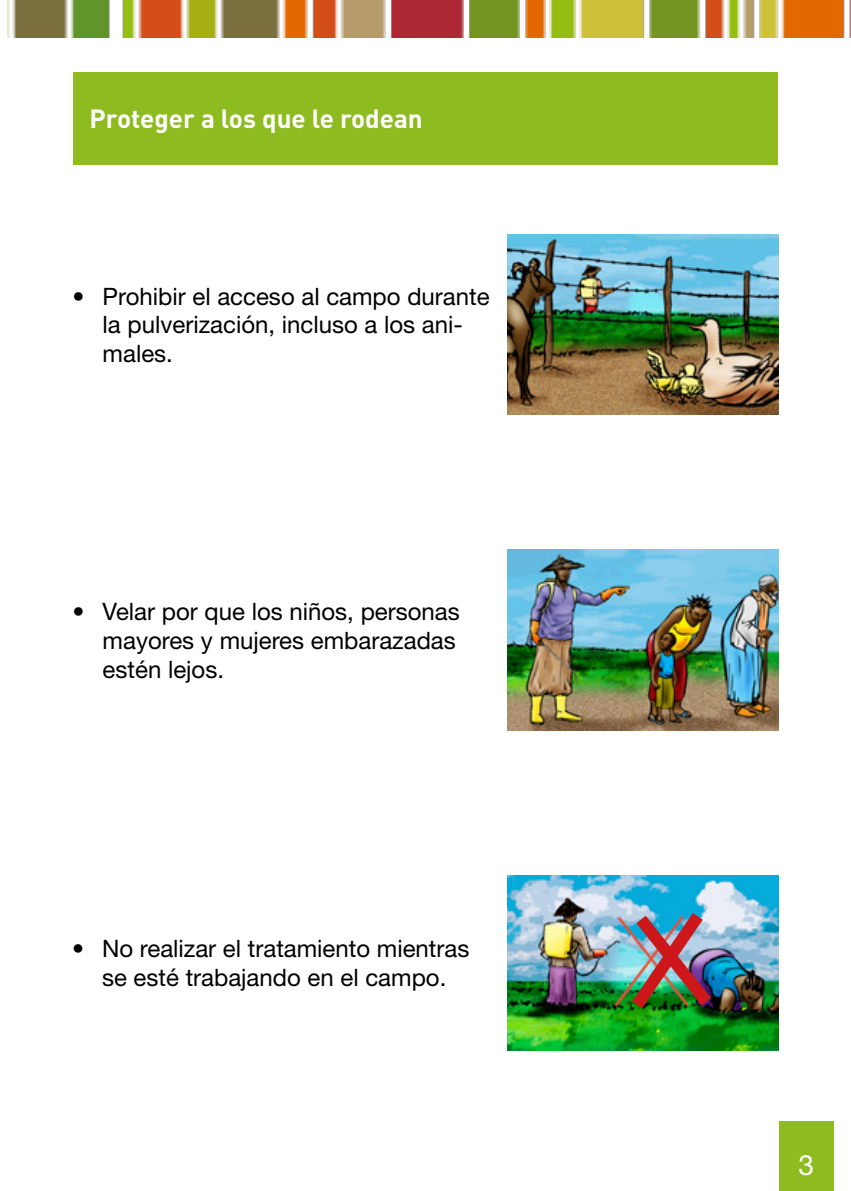
<style>
.page{position:relative;width:851px;height:1191px;background:#fff}
.page>*{position:absolute;margin:0;border:0;box-sizing:border-box;transform-origin:0 0}
.t1{font:28px "Helvetica Neue LT Std";color:#fff}
.t2{font:700 26px "DIN Pro";color:#fff}
.t3{font:24px/28.8px "Helvetica Neue LT Std";color:#000}
</style>
<div class="page">
<div style="left:778px;top:1121px;width:55px;height:70px;background:#8ebb1f"></div>
<img style="left:7px;top:0;width:843px;height:37px">
<div style="left:73px;top:72px;width:704px;height:92px;background:#8ebb1f"></div>
<img style="left:507px;top:235px;width:271px;height:180px">
<img style="left:507px;top:549px;width:271px;height:182px">
<img style="left:507px;top:875px;width:271px;height:175px">
<img style="left:620px;top:899px;width:103px;height:122px">
<p class="t2" style="left:90px;top:101px;width:334px">Proteger a los que le rodean</p>
<p class="t3" style="left:103px;top:281px;width:388px;text-indent:-30px">• Prohibir el acceso al campo durante la pulverización, incluso a los ani&shy;males.</p>
<p class="t3" style="left:103px;top:596px;width:358px;text-indent:-30px">• Velar por que los niños, personas mayores y mujeres embarazadas estén lejos.</p>
<p class="t3" style="left:72px;top:934px;width:399px;text-align:center">• No realizar el tratamiento mientras se esté trabajando en el campo.</p>
<p class="t1" style="left:798px;top:1148px;width:17px">3</p>
</div>
